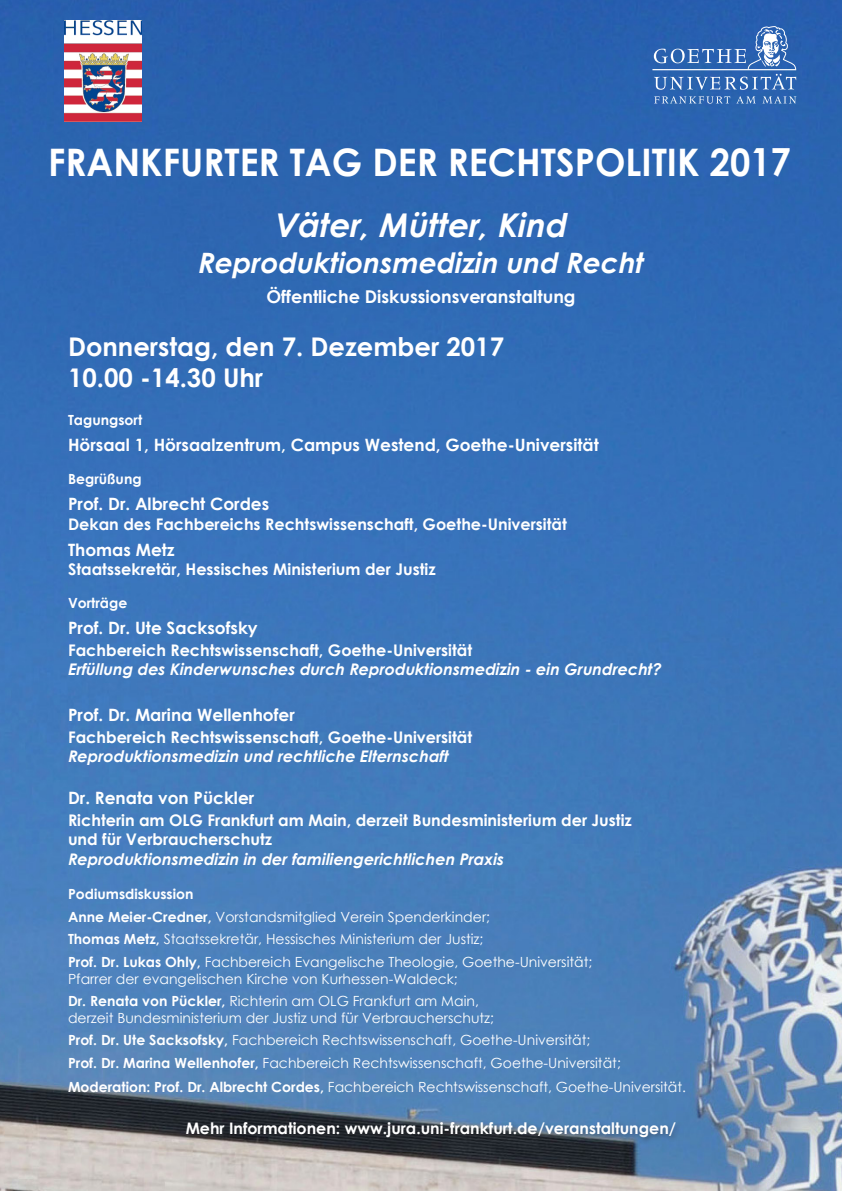
<style>
.page{position:relative;width:842px;height:1191px;background:#fff}
.page>*{position:absolute;margin:0;border:0;box-sizing:border-box;transform-origin:0 0}
.t1{font:700 37.9px "Century Gothic";color:#fff;scale:.96 1}
.t2{font:italic 700 32.8px "Century Gothic";color:#fff}
.t3{font:italic 700 28.1px "Century Gothic";color:#fff}
.t4{font:700 25.7px "Century Gothic";color:#fff}
.t5{font:700 17.6px "Century Gothic";color:#fff}
.t6{font:700 17px "Century Gothic";color:#fff}
.t7{font:700 16px/19.2px "Century Gothic";color:#fff}
.t8{font:italic 700 16px "Century Gothic";color:#fff}
.t9{font:700 15.8px "Century Gothic";color:#fff}
.t10{font:14px/16.8px "Century Gothic";color:#fff}
.t11{font:700 14px "Century Gothic";color:#fff}
.s1{font-size:38.7px}
.s2{font-weight:700}
</style>
<div class="page">
<img style="left:0;top:0;width:842px;height:1191px">
<img style="left:65px;top:20px;width:77px;height:101px">
<svg style="left:652px;top:26px;width:145px;height:78px;background:#4878ba"></svg>
<div style="left:183px;top:1119px;width:500px;height:25px;background:#231f20;opacity:.43"></div>
<p class="t1" style="left:48px;top:133px;width:775px">FRANKFURTER TAG DER RECHTSPOLITIK 20<span class="s1">17</span></p>
<p class="t2" style="left:275px;top:200px;width:297px">Väter, Mütter, Kind</p>
<p class="t3" style="left:198px;top:241px;width:450px">Reproduktionsmedizin und Recht</p>
<p class="t5" style="left:266px;top:283px;width:311px">Öffentliche Diskussionsveranstaltung</p>
<p class="t4" style="left:68px;top:328px;width:438px">Donnerstag, den 7. Dezember 2017</p>
<p class="t4" style="left:68px;top:358px;width:197px">10.00 -14.30 Uhr</p>
<p class="t11" style="left:68px;top:409px;width:76px">Tagungsort</p>
<p class="t6" style="left:68px;top:432px;width:532px">Hörsaal 1, Hörsaalzentrum, Campus Westend, Goethe-Universität</p>
<p class="t11" style="left:68px;top:469px;width:75px">Begrüßung</p>
<p class="t6" style="left:68px;top:491px;width:203px">Prof. Dr. Albrecht Cordes</p>
<p class="t7" style="left:68px;top:513px;width:500px">Dekan des Fachbereichs Rechtswissenschaft, Goethe-Universität</p>
<p class="t6" style="left:68px;top:536px;width:108px">Thomas Metz</p>
<p class="t7" style="left:68px;top:558px;width:369px">Staatssekretär, Hessisches Ministerium der Justiz</p>
<p class="t11" style="left:68px;top:592px;width:61px">Vorträge</p>
<p class="t6" style="left:68px;top:615px;width:191px">Prof. Dr. Ute Sacksofsky</p>
<p class="t7" style="left:68px;top:640px;width:406px">Fachbereich Rechtswissenschaft, Goethe-Universität</p>
<p class="t8" style="left:68px;top:657px;width:596px">Erfüllung des Kinderwunsches durch Reproduktionsmedizin - ein Grundrecht?</p>
<p class="t6" style="left:68px;top:701px;width:228px">Prof. Dr. Marina Wellenhofer</p>
<p class="t7" style="left:68px;top:726px;width:406px">Fachbereich Rechtswissenschaft, Goethe-Universität</p>
<p class="t8" style="left:68px;top:744px;width:384px">Reproduktionsmedizin und rechtliche Elternschaft</p>
<p class="t6" style="left:68px;top:785px;width:188px">Dr. Renata von Pückler</p>
<p class="t7" style="left:68px;top:810px;width:565px">Richterin am OLG Frankfurt am Main, derzeit Bundesministerium der Justiz und für Verbraucherschutz</p>
<p class="t8" style="left:68px;top:846px;width:437px">Reproduktionsmedizin in der familiengerichtlichen Praxis</p>
<p class="t11" style="left:68px;top:883px;width:127px">Podiumsdiskussion</p>
<p class="t10" style="left:68px;top:908px;width:424px"><span class="s2">Anne Meier-Credner,</span> Vorstandsmitglied Verein Spenderkinder;</p>
<p class="t10" style="left:68px;top:930px;width:417px"><span class="s2">Thomas Metz,</span> Staatssekretär, Hessisches Ministerium der Justiz;</p>
<p class="t10" style="left:68px;top:953px;width:526px"><span class="s2">Prof. Dr. Lukas Ohly,</span> Fachbereich Evangelische Theologie, Goethe-Universität;<br>Pfarrer der evangelischen Kirche von Kurhessen-Waldeck;</p>
<p class="t10" style="left:68px;top:992px;width:428px"><span class="s2">Dr. Renata von Pückler,</span> Richterin am OLG Frankfurt am Main, derzeit Bundesministerium der Justiz und für Verbraucherschutz;</p>
<p class="t10" style="left:68px;top:1031px;width:524px"><span class="s2">Prof. Dr. Ute Sacksofsky,</span> Fachbereich Rechtswissenschaft, Goethe-Universität;</p>
<p class="t10" style="left:68px;top:1054px;width:554px"><span class="s2">Prof. Dr. Marina Wellenhofer,</span> Fachbereich Rechtswissenschaft, Goethe-Universität;</p>
<p class="t10" style="left:68px;top:1078px;width:620px"><span class="s2">Moderation: Prof. Dr. Albrecht Cordes,</span> Fachbereich Rechtswissenschaft, Goethe-Universität.</p>
<p class="t9" style="left:186px;top:1116px;width:492px">Mehr Informationen: www.jura.uni-frankfurt.de/veranstaltungen/</p>
</div>
